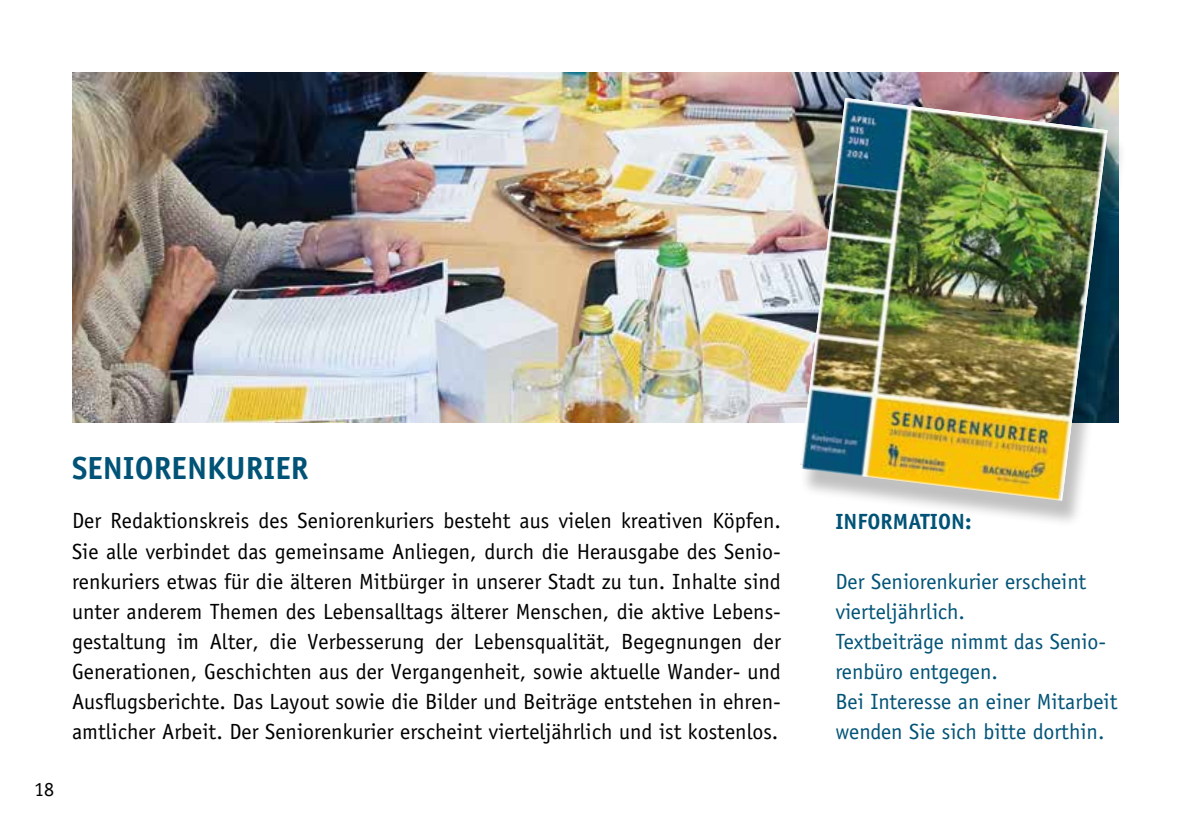
<style>
.page{position:relative;width:1191px;height:840px;background:#fff}
.page>*{position:absolute;margin:0;border:0;box-sizing:border-box;transform-origin:0 0}
.t1{font:700 32px "Officina Sans Std";color:#005377}
.t2{font:22px/30px "Officina Sans Std";color:#000;text-align:justify}
.t3{font:22px/30px "Officina Sans Std";color:#005377}
.t4{font:700 22px "Officina Sans Std";color:#005377}
.t5{font:20px "Officina Sans Std";color:#000}
</style>
<div class="page">
<img style="left:72px;top:72px;width:1047px;height:350px">
<div style="left:799px;top:105px;width:328px;height:422px;background:#000;opacity:.25"></div>
<img style="left:799px;top:98px;width:308px;height:402px">
<p class="t5" style="left:34px;top:777px;width:21px">18</p>
<h1 class="t1" style="left:72px;top:448px;width:238px">SENIORENKURIER</h1>
<p class="t2" style="left:72px;top:505px;width:710px">Der Redaktionskreis des Seniorenkuriers besteht aus vielen kreativen Köpfen.<br>Sie alle verbindet das gemeinsame Anliegen, durch die Herausgabe des Senio&shy;renkuriers etwas für die älteren Mitbürger in unserer Stadt zu tun. Inhalte sind unter anderem Themen des Lebensalltags älterer Menschen, die aktive Lebens&shy;gestaltung im Alter, die Verbesserung der Lebensqualität, Begegnungen der Generationen, Geschichten aus der Vergangenheit, sowie aktuelle Wander- und Ausflugsberichte. Das Layout sowie die Bilder und Beiträge entstehen in ehren&shy;amtlicher Arbeit. Der Seniorenkurier erscheint vierteljährlich und ist kostenlos.</p>
<p class="t4" style="left:835px;top:507px;width:138px">INFORMATION:</p>
<p class="t3" style="left:835px;top:566px;width:283px">Der Seniorenkurier erscheint vierteljährlich.<br>Textbeiträge nimmt das Senio&shy;renbüro entgegen.<br>Bei Interesse an einer Mitarbeit wenden Sie sich bitte dorthin.</p>
</div>
